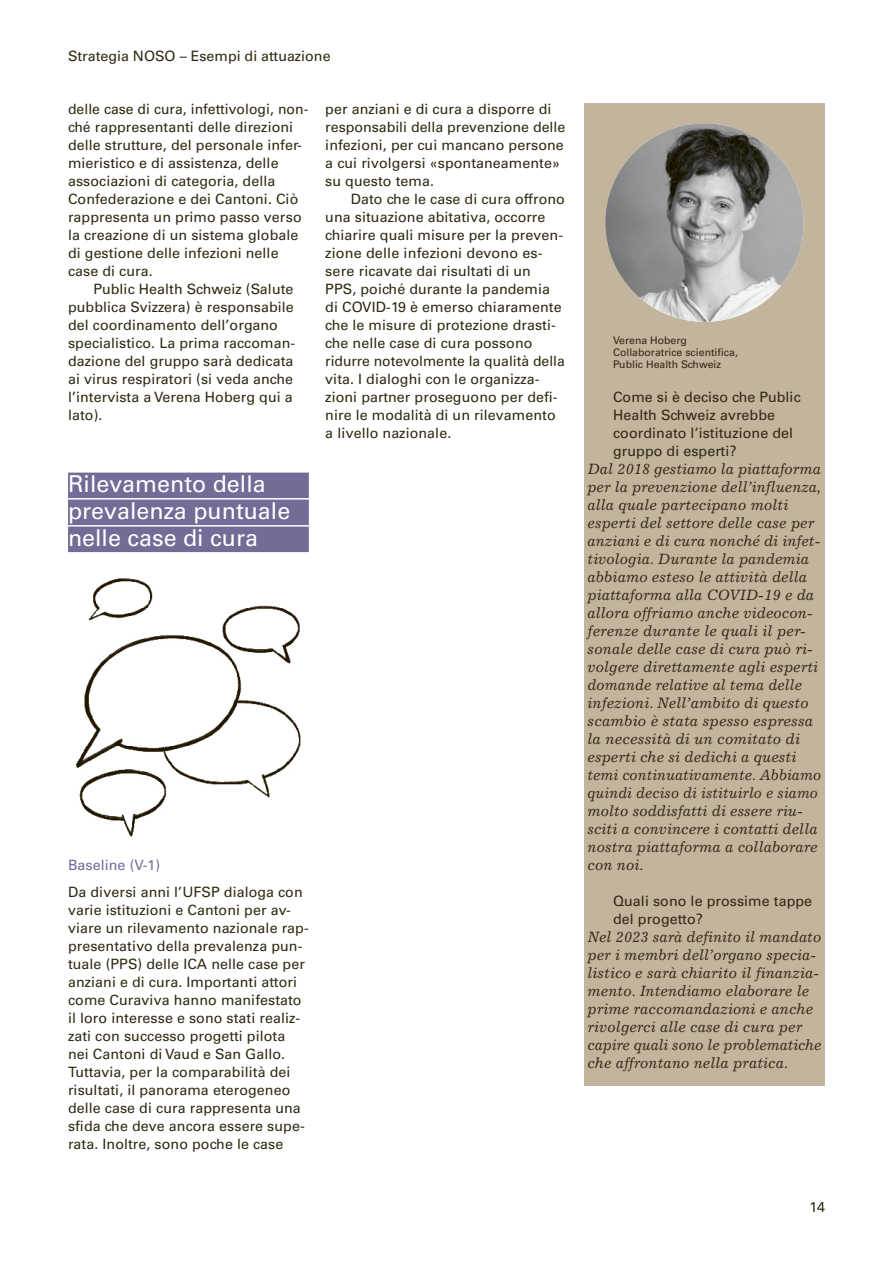
<style>
.page{position:relative;width:893px;height:1263px;background:#fff}
.page>*{position:absolute;margin:0;border:0;box-sizing:border-box;transform-origin:0 0}
.t1{font:23.25px/27px "Univers LT Std";color:#fff}
.t2{font:italic 15px/18px "Excelsior LT Std";color:#2f2912}
.t3{font:14.25px/18px "Univers LT Std";letter-spacing:.005em;color:#2f2912}
.t4{font:14.25px "Univers LT Std";letter-spacing:.005em;color:#756b97}
.t5{font:10.5px/12px "Univers LT Std";color:#2f2912}
</style>
<div class="page">
<div style="left:68px;top:473px;width:241px;height:25px;background:#756b97"></div>
<div style="left:68px;top:500px;width:241px;height:25px;background:#756b97"></div>
<div style="left:68px;top:527px;width:241px;height:25px;background:#756b97"></div>
<div style="left:584px;top:103px;width:241px;height:983px;background:#c2b49d"></div>
<img style="left:605px;top:123px;width:199px;height:199px;border-radius:99px">
<img style="left:75px;top:578px;width:226px;height:259px">
<p class="t3" style="left:68px;top:47px;width:264px">Strategia NOSO – Esempi di attuazione</p>
<p class="t3" style="left:68px;top:100px;width:242px">delle case di cura, infettivologi, non&shy;ché rappresentanti delle direzioni delle strutture, del personale infer&shy;mieristico e di assistenza, delle associazioni di categoria, della Confederazione e dei Cantoni. Ciò rappresenta un primo passo verso la creazione di un sistema globale di gestione delle infezioni nelle case di cura.</p>
<p class="t3" style="left:68px;top:280px;width:229px;text-indent:26px">Public Health Schweiz (Salute pubblica Svizzera) è responsabile del coordinamento dell’organo specialistico. La prima raccoman&shy;dazione del gruppo sarà dedicata ai virus respiratori (si veda anche l’intervista a Verena Hoberg qui a lato).</p>
<h1 class="t1" style="left:68px;top:470px;width:224px">Rilevamento della prevalenza puntuale nelle case di cura</h1>
<p class="t3" style="left:325px;top:100px;width:242px">per anziani e di cura a disporre di responsabili della prevenzione delle infezioni, per cui mancano persone a cui rivolgersi «spontaneamente» su questo tema.</p>
<p class="t3" style="left:325px;top:190px;width:241px;text-indent:26px">Dato che le case di cura offrono una situazione abitativa, occorre chiarire quali misure per la preven&shy;zione delle infezioni devono es&shy;sere ricavate dai risultati di un PPS, poiché durante la pandemia di COVID-19 è emerso chiaramente che le misure di protezione drasti&shy;che nelle case di cura possono ridurre notevolmente la qualità della vita. I dialoghi con le organizza&shy;zioni partner proseguono per defi&shy;nire le modalità di un rilevamento a livello nazionale.</p>
<p class="t4" style="left:68px;top:857px;width:94px">Baseline (V-1)</p>
<p class="t3" style="left:68px;top:883px;width:242px">Da diversi anni l’UFSP dialoga con varie istituzioni e Cantoni per av&shy;viare un rilevamento nazionale rap&shy;presentativo della prevalenza pun&shy;tuale (PPS) delle ICA nelle case per anziani e di cura. Importanti attori come Curaviva hanno manifestato il loro interesse e sono stati realiz&shy;zati con successo progetti pilota nei Cantoni di Vaud e San Gallo.<br>Tuttavia, per la comparabilità dei risultati, il panorama eterogeneo delle case di cura rappresenta una sfida che deve ancora essere supe&shy;rata. Inoltre, sono poche le case</p>
<p class="t5" style="left:613px;top:334px;width:126px">Verena Hoberg<br>Collaboratrice scientifica,<br>Public Health Schweiz</p>
<p class="t3" style="left:613px;top:388px;width:189px">Come si è deciso che Public<br>Health Schweiz avrebbe coordinato l’istituzione del gruppo di esperti?</p>
<p class="t2" style="left:587px;top:460px;width:235px">Dal 2018 gestiamo la piattaforma per la prevenzione dell’influenza, alla quale partecipano molti esperti del settore delle case per anziani e di cura nonché di infet&shy;tivologia. Durante la pandemia abbiamo esteso le attività della piattaforma alla COVID-19 e da allora offriamo anche videocon&shy;ferenze durante le quali il per&shy;sonale delle case di cura può ri&shy;volgere direttamente agli esperti domande relative al tema delle infezioni. Nell’ambito di questo scambio è stata spesso espressa la necessità di un comitato di esperti che si dedichi a questi temi continuativamente. Abbiamo quindi deciso di istituirlo e siamo molto soddisfatti di essere riu&shy;sciti a convincere i contatti della nostra piattaforma a collaborare con noi.</p>
<p class="t3" style="left:613px;top:892px;width:201px">Quali sono le prossime tappe del progetto?</p>
<p class="t2" style="left:587px;top:928px;width:235px">Nel 2023 sarà definito il mandato per i membri dell’organo specia&shy;listico e sarà chiarito il finanzia&shy;mento. Intendiamo elaborare le prime raccomandazioni e anche rivolgerci alle case di cura per capire quali sono le problematiche che affrontano nella pratica.</p>
<p class="t3" style="left:809px;top:1198px;width:17px">14</p>
</div>
